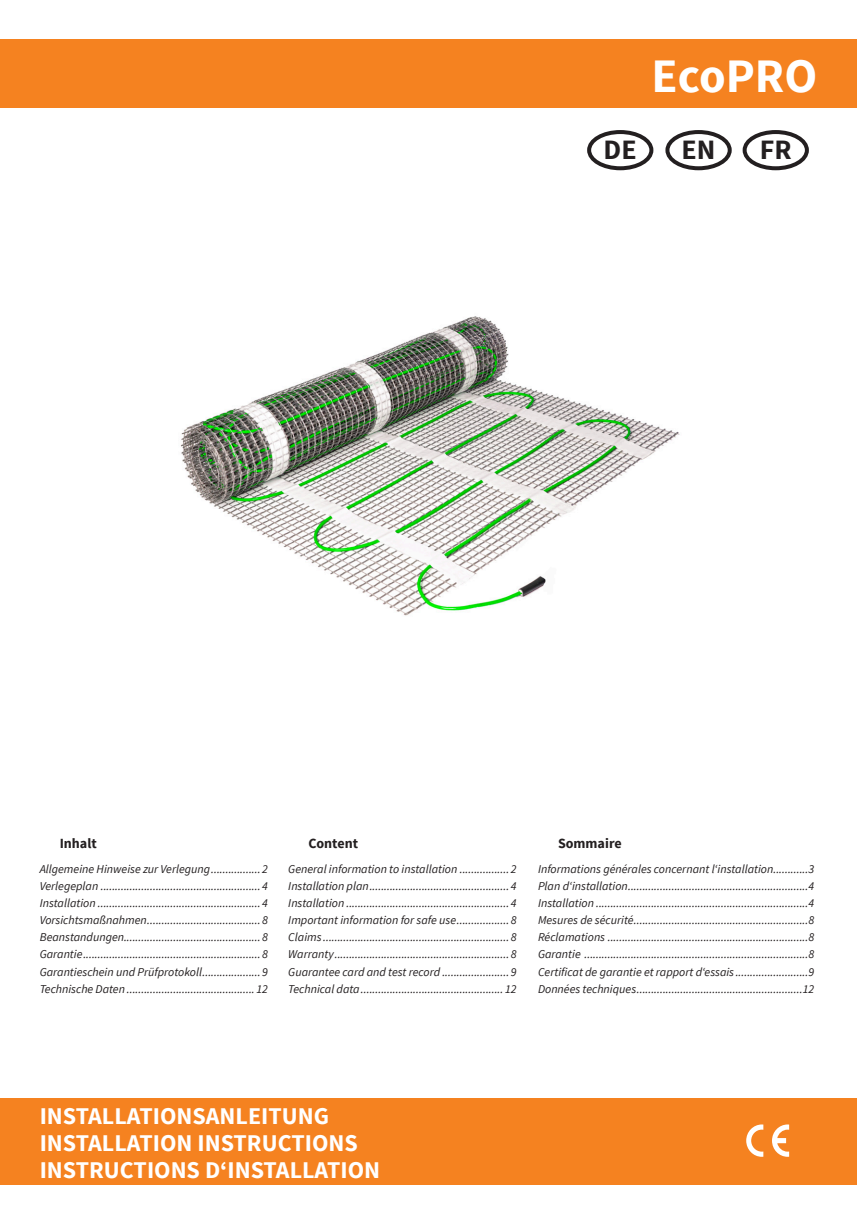
<style>
.page{position:relative;width:857px;height:1225px;background:#fff}
.page>*{position:absolute;margin:0;border:0;box-sizing:border-box;transform-origin:0 0}
.t1{font:700 48px "Source Sans Pro";color:#fff}
.t2{font:700 28px "Source Sans Pro";color:#231f20}
.t3{font:700 24px "Source Sans Pro";color:#fff}
.t4{font:700 14px "Source Sans Pro";color:#231f20}
.t5{font:italic 12px/17px "Source Sans Pro";color:#231f20;text-align:justify}
.s1{font-style:inherit}
</style>
<div class="page">
<img style="left:181px;top:316px;width:499px;height:300px">
<div style="left:0;top:1098px;width:856px;height:87px;background:#f58220"></div>
<div style="left:0;top:40px;width:856px;height:68px;background:#f58220"></div>
<svg style="left:746px;top:1124px;width:17px;height:32px"></svg>
<svg style="left:772px;top:1124px;width:16px;height:32px"></svg>
<div style="left:586px;top:130px;width:67px;height:40px;border:4px solid #231f20;border-radius:50%"></div>
<div style="left:665px;top:130px;width:66px;height:40px;border:4px solid #231f20;border-radius:50%"></div>
<div style="left:742px;top:130px;width:66px;height:40px;border:4px solid #231f20;border-radius:50%"></div>
<h2 class="t2" style="left:603px;top:132px;width:35px">DE</h2>
<h1 class="t1" style="left:651px;top:45px;width:167px">EcoPRO</h1>
<h2 class="t2" style="left:681px;top:132px;width:35px">EN</h2>
<h2 class="t2" style="left:759px;top:132px;width:33px">FR</h2>
<p class="t4" style="left:60px;top:834px;width:39px">Inhalt</p>
<p class="t5" style="left:40px;top:861px;width:230px">Allgemeine Hinweise zur Verlegung................. 2<br>Verlegeplan ....................................................... 4<br>Installation ........................................................ 4<br>Vorsichtsmaßnahmen....................................... 8<br>Beanstandungen............................................... 8<br>Garantie............................................................. 8<br>Garantieschein und Prüfprotokoll.................... 9<br>Technische Daten ............................................ 12</p>
<p class="t4" style="left:308px;top:835px;width:51px">Content</p>
<p class="t5" style="left:288px;top:861px;width:230px">General information to installation ................. 2<br>Installation plan................................................ 4<br>Installation ........................................................ 4<br>Important information for safe use.................. 8<br>Claims ................................................................ 8<br>Warranty............................................................ 8<br>Guarantee card and test record ....................... 9<br>Technical data................................................. 12</p>
<p class="t4" style="left:557px;top:835px;width:65px">Sommaire</p>
<p class="t5" style="left:537px;top:861px;width:278px">Informations générales concernant l‘installation............3<br>Plan d‘installation..............................................................4<br><span class="s1">I</span>nstallation .........................................................................4<br>Mesures de sécurité............................................................8<br>Réclamations .....................................................................8<br>Garantie .............................................................................8<br>Certificat de garantie et rapport d‘essais .........................9<br>Données techniques.........................................................12</p>
<h3 class="t3" style="left:40px;top:1101px;width:291px">INSTALLATIONSANLEITUNG</h3>
<h3 class="t3" style="left:40px;top:1127px;width:319px">INSTALLATION INSTRUCTIONS</h3>
<h3 class="t3" style="left:40px;top:1154px;width:342px">INSTRUCTIONS D‘INSTALLATION</h3>
</div>
